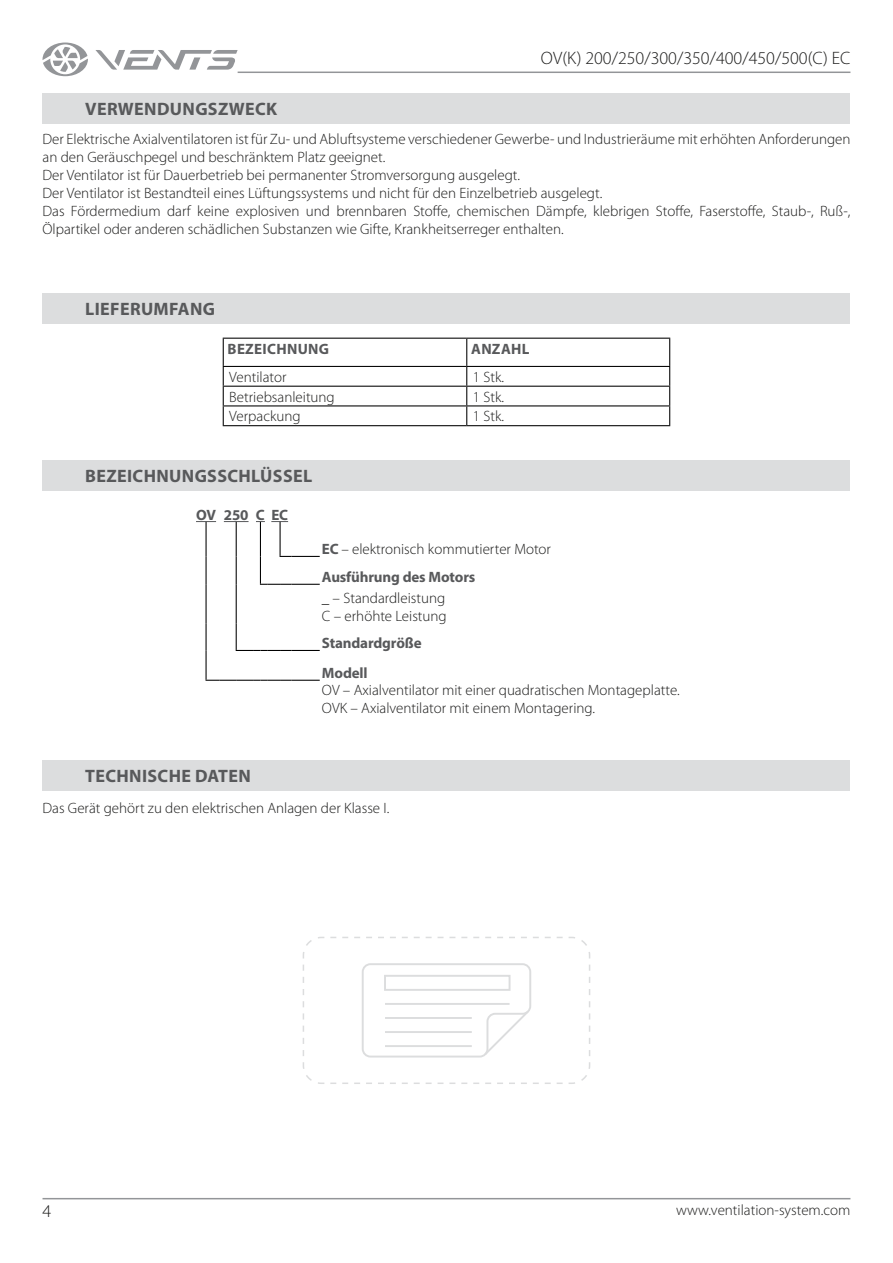
<style>
.page{position:relative;width:893px;height:1263px;background:#fff}
.page>*{position:absolute;margin:0;border:0;box-sizing:border-box;transform-origin:0 0}
.t1{font:700 18px "Myriad Pro";letter-spacing:.02em;color:#58595b}
.t2{font:300 18px "Myriad Pro";color:#1c1c1b}
.t3{font:300 15px/18px "Myriad Pro";color:#1c1c1b}
.t4{font:700 15px/29.7px "Myriad Pro";letter-spacing:-.01em;color:#58595b}
.t5{font:700 15px "Myriad Pro";letter-spacing:.02em;color:#58595b}
.s1{font-weight:700;color:#58595b}
</style>
<div class="page">
<hr style="left:43px;top:1198px;width:807px;height:1px;background:#939598">
<hr style="left:238px;top:72px;width:612px;height:1px;background:#939598">
<svg style="left:95px;top:50px;width:143px;height:20px"></svg>
<svg style="left:43px;top:43px;width:45px;height:33px"></svg>
<hr style="left:223px;top:338px;width:244px;height:1px;background:#000">
<hr style="left:467px;top:338px;width:203px;height:1px;background:#000">
<hr style="left:223px;top:366px;width:244px;height:1px;background:#000">
<hr style="left:467px;top:366px;width:203px;height:1px;background:#000">
<hr style="left:223px;top:386px;width:244px;height:1px;background:#000">
<hr style="left:467px;top:386px;width:203px;height:1px;background:#000">
<hr style="left:223px;top:405px;width:244px;height:1px;background:#000">
<svg style="left:223px;top:339px;width:1px;height:86px"></svg>
<hr style="left:467px;top:405px;width:203px;height:1px;background:#000">
<svg style="left:466px;top:339px;width:1px;height:86px"></svg>
<svg style="left:669px;top:339px;width:1px;height:86px"></svg>
<hr style="left:223px;top:425px;width:244px;height:1px;background:#000">
<hr style="left:467px;top:425px;width:203px;height:1px;background:#000">
<svg style="left:302px;top:936px;width:289px;height:148px"></svg>
<div style="left:43px;top:93px;width:807px;height:31px;background:#dcddde"></div>
<div style="left:43px;top:293px;width:807px;height:31px;background:#dcddde"></div>
<div style="left:43px;top:460px;width:807px;height:31px;background:#dcddde"></div>
<div style="left:43px;top:760px;width:807px;height:31px;background:#dcddde"></div>
<hr style="left:280px;top:521px;width:1px;height:35px;background:#000">
<hr style="left:260px;top:521px;width:1px;height:35px;background:#000">
<svg style="left:260px;top:556px;width:60px;height:29px"></svg>
<hr style="left:236px;top:521px;width:1px;height:35px;background:#000">
<svg style="left:236px;top:556px;width:1px;height:28px"></svg>
<hr style="left:236px;top:584px;width:1px;height:39px;background:#000">
<svg style="left:236px;top:623px;width:84px;height:28px"></svg>
<hr style="left:206px;top:521px;width:1px;height:35px;background:#000">
<svg style="left:206px;top:556px;width:1px;height:28px"></svg>
<hr style="left:206px;top:584px;width:1px;height:39px;background:#000">
<svg style="left:206px;top:623px;width:1px;height:27px"></svg>
<hr style="left:206px;top:650px;width:1px;height:30px;background:#000">
<svg style="left:206px;top:680px;width:114px;height:1px"></svg>
<svg style="left:196px;top:521px;width:20px;height:1px"></svg>
<svg style="left:224px;top:521px;width:25px;height:1px"></svg>
<svg style="left:271px;top:521px;width:17px;height:1px"></svg>
<p class="t1" style="left:85px;top:97px;width:194px">VERWENDUNGSZWECK</p>
<p class="t2" style="left:541px;top:48px;width:311px">OV(K) 200/250/300/350/400/450/500(C) EC</p>
<p class="t3" style="left:43px;top:130px;width:809px">Der Elektrische Axialventilatoren ist für Zu- und Abluftsysteme verschiedener Gewerbe- und Industrieräume mit erhöhten Anforderungen an den Geräuschpegel und beschränktem Platz geeignet.<br>Der Ventilator ist für Dauerbetrieb bei permanenter Stromversorgung ausgelegt.<br>Der Ventilator ist Bestandteil eines Lüftungssystems und nicht für den Einzelbetrieb ausgelegt.<br>Das Fördermedium darf keine explosiven und brennbaren Stoffe, chemischen Dämpfe, klebrigen Stoffe, Faserstoffe, Staub-, Ruß-, Ölpartikel oder anderen schädlichen Substanzen wie Gifte, Krankheitserreger enthalten.</p>
<p class="t1" style="left:85px;top:298px;width:131px">LIEFERUMFANG</p>
<p class="t5" style="left:228px;top:339px;width:103px">BEZEICHNUNG</p>
<p class="t4" style="left:471px;top:333px;width:60px">ANZAHL</p>
<p class="t3" style="left:229px;top:368px;width:59px">Ventilator</p>
<p class="t3" style="left:473px;top:368px;width:33px">1 Stk.</p>
<p class="t3" style="left:229px;top:388px;width:107px">Betriebsanleitung</p>
<p class="t3" style="left:473px;top:388px;width:33px">1 Stk.</p>
<p class="t3" style="left:229px;top:408px;width:73px">Verpackung</p>
<p class="t3" style="left:473px;top:408px;width:33px">1 Stk.</p>
<p class="t1" style="left:85px;top:464px;width:229px">BEZEICHNUNGSSCHLÜSSEL</p>
<p class="t4" style="left:196px;top:500px;width:94px">OV 250 C EC</p>
<p class="t1" style="left:85px;top:764px;width:167px">TECHNISCHE DATEN</p>
<p class="t3" style="left:322px;top:536px;width:231px;line-height:27.9px"><span class="s1">EC</span> – elektronisch kommutierter Motor<br><span class="s1">Ausführung des Motors</span></p>
<p class="t3" style="left:322px;top:589px;width:126px">_ – Standardleistung<br>C – erhöhte Leistung</p>
<p class="t4" style="left:322px;top:628px;width:101px">Standardgröße<br>Modell</p>
<p class="t3" style="left:322px;top:681px;width:359px">OV – Axialventilator mit einer quadratischen Montageplatte.<br>OVK – Axialventilator mit einem Montagering.</p>
<p class="t3" style="left:43px;top:799px;width:348px">Das Gerät gehört zu den elektrischen Anlagen der Klasse I.</p>
<p class="t2" style="left:43px;top:1201px;width:10px">4</p>
<p class="t3" style="left:676px;top:1201px;width:176px">www.ventilation-system.com</p>
</div>
